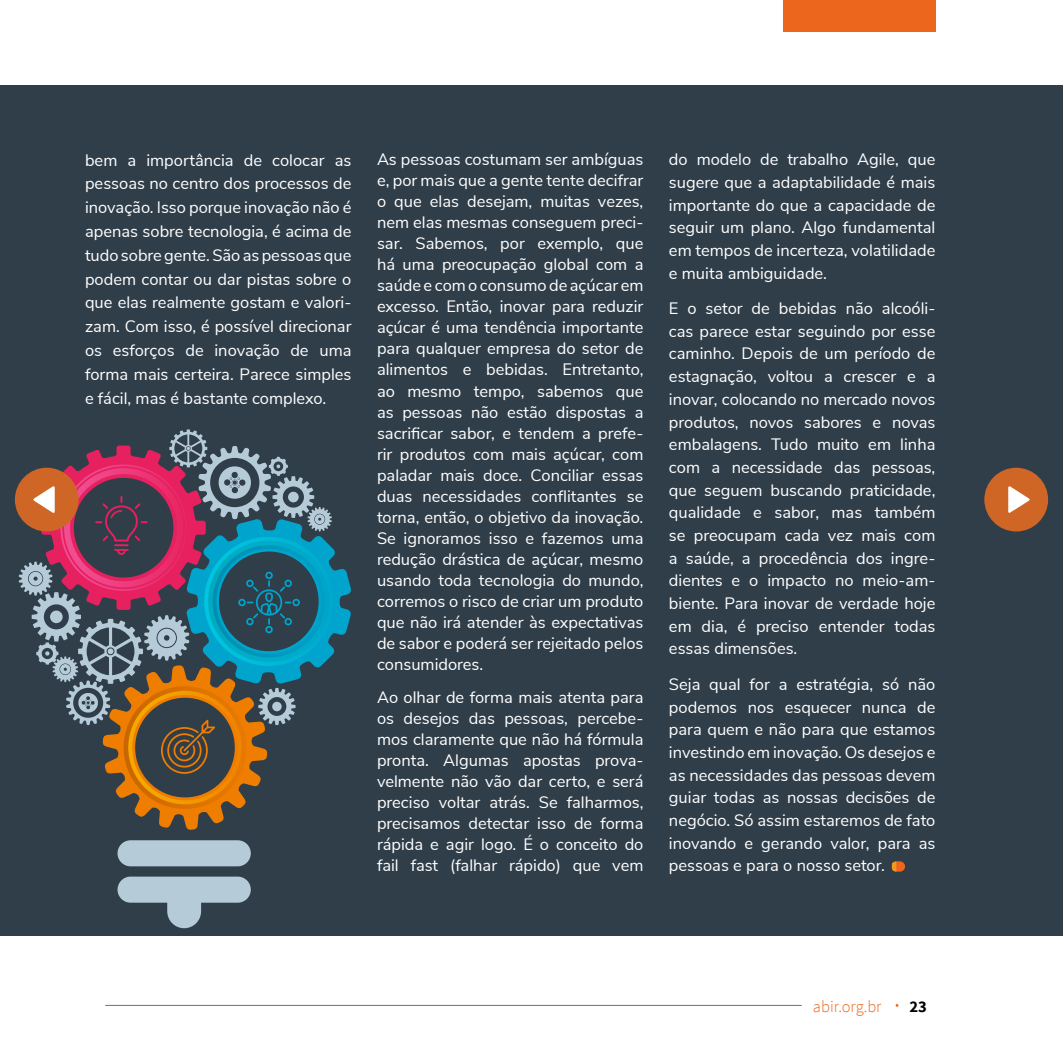
<style>
.page{position:relative;width:1063px;height:1063px;background:#fff}
.page>*{position:absolute;margin:0;border:0;box-sizing:border-box;transform-origin:0 0}
.t1{font:16.5px/21px "Nunito Sans";color:#fff;text-align:justify}
.t2{font:300 16.5px "Source Sans Pro";color:#ec671d}
.t3{font:700 16.5px "Source Sans Pro";color:#000}
</style>
<div class="page">
<hr style="left:105px;top:1005px;width:697px;height:1px;background:#706f6f">
<div style="left:783px;top:0;width:152px;height:32px;background:#ec671d"></div>
<div style="left:0;top:85px;width:1063px;height:850px;background:#303e49"></div>
<svg style="left:118px;top:840px;width:133px;height:88px"></svg>
<svg style="left:892px;top:861px;width:13px;height:11px"></svg>
<svg style="left:892px;top:861px;width:4px;height:11px"></svg>
<svg style="left:15px;top:429px;width:336px;height:401px"></svg>
<svg style="left:984px;top:468px;width:64px;height:63px"></svg>
<p class="t1" style="left:85px;top:147px;width:268px;line-height:23.9px">bem a importância de colocar as pessoas no centro dos processos de inovação. Isso porque inovação não é apenas sobre tecnologia, é acima de tudo sobre gente. São as pessoas que podem contar ou dar pistas sobre o que elas realmente gostam e valori&shy;zam. Com isso, é possível direcionar os esforços de inovação de uma forma mais certeira. Parece simples e fácil, mas é bastante complexo.</p>
<p class="t1" style="left:377px;top:148px;width:268px">As pessoas costumam ser ambíguas e, por mais que a gente tente decifrar o que elas desejam, muitas vezes, nem elas mesmas conseguem preci&shy;sar. Sabemos, por exemplo, que há uma preocupação global com a saúde e com o consumo de açúcar em excesso. Então, inovar para reduzir açúcar é uma tendência importante para qualquer empresa do setor de alimentos e bebidas. Entretanto, ao mesmo tempo, sabemos que as pessoas não estão dispostas a sacrificar sabor, e tendem a prefe&shy;rir produtos com mais açúcar, com paladar mais doce. Conciliar essas duas necessidades conflitantes se torna, então, o objetivo da inovação.<br>Se ignoramos isso e fazemos uma redução drástica de açúcar, mesmo usando toda tecnologia do mundo, corremos o risco de criar um produto que não irá atender às expectativas de sabor e poderá ser rejeitado pelos consumidores.</p>
<p class="t1" style="left:377px;top:686px;width:268px">Ao olhar de forma mais atenta para os desejos das pessoas, percebe&shy;mos claramente que não há fórmula pronta. Algumas apostas prova&shy;velmente não vão dar certo, e será preciso voltar atrás. Se falharmos, precisamos detectar isso de forma rápida e agir logo. É o conceito do fail fast (falhar rápido) que vem</p>
<p class="t1" style="left:669px;top:147px;width:268px;line-height:22.6px">do modelo de trabalho Agile, que sugere que a adaptabilidade é mais importante do que a capacidade de seguir um plano. Algo fundamental em tempos de incerteza, volatilidade e muita ambiguidade.</p>
<p class="t1" style="left:669px;top:296px;width:268px;line-height:22.6px">E o setor de bebidas não alcoóli&shy;cas parece estar seguindo por esse caminho. Depois de um período de estagnação, voltou a crescer e a inovar, colocando no mercado novos produtos, novos sabores e novas embalagens. Tudo muito em linha com a necessidade das pessoas, que seguem buscando praticidade, qualidade e sabor, mas também se preocupam cada vez mais com a saúde, a procedência dos ingre&shy;dientes e o impacto no meio-am&shy;biente. Para inovar de verdade hoje em dia, é preciso entender todas essas dimensões.</p>
<p class="t1" style="left:669px;top:672px;width:268px;line-height:22.6px">Seja qual for a estratégia, só não podemos nos esquecer nunca de para quem e não para que estamos investindo em inovação. Os desejos e as necessidades das pessoas devem guiar todas as nossas decisões de negócio. Só assim estaremos de fato inovando e gerando valor, para as pessoas e para o nosso setor.</p>
<p class="t2" style="left:813px;top:997px;width:70px">abir.org.br</p>
<p class="t3" style="left:909px;top:995px;width:19px">23</p>
</div>
